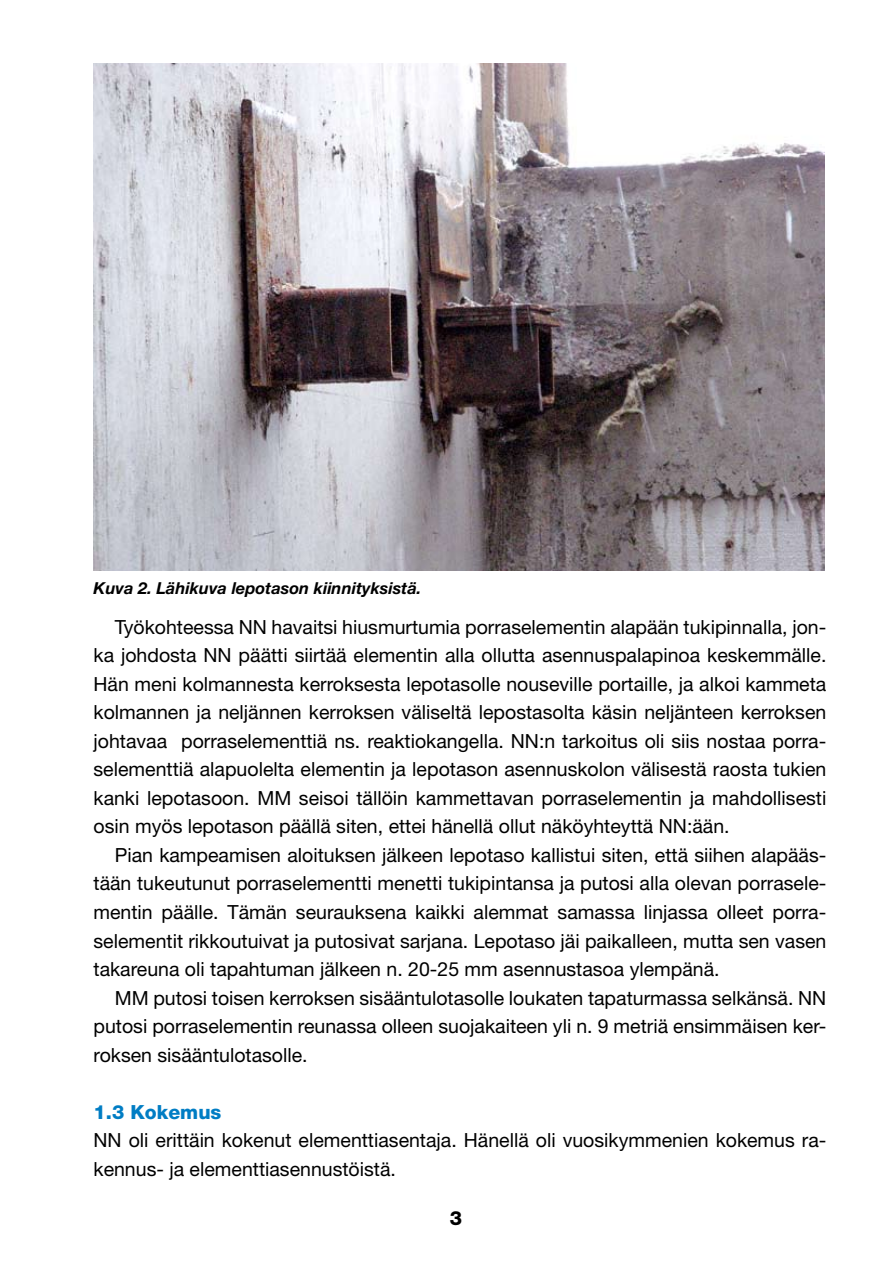
<style>
.page{position:relative;width:893px;height:1263px;background:#fff}
.page>*{position:absolute;margin:0;border:0;box-sizing:border-box;transform-origin:0 0}
.t1{font:19.5px/28.5px "Helvetica Neue";color:#000;text-align:justify}
.t2{font:800 19.5px "Helvetica Neue";color:#007dc4}
.t3{font:800 19.5px "Helvetica Neue";color:#000}
.t4{font:italic 700 16.5px "Helvetica Neue";color:#000}
</style>
<div class="page">
<img style="left:94px;top:63px;width:731px;height:507px">
<p class="t4" style="left:94px;top:578px;width:329px">Kuva 2. Lähikuva lepotason kiinnityksistä.</p>
<p class="t1" style="left:94px;top:612px;width:734px;text-indent:21px">Työkohteessa NN havaitsi hiusmurtumia porraselementin alapään tukipinnalla, jon&shy;ka johdosta NN päätti siirtää elementin alla ollutta asennuspalapinoa keskemmälle.<br>Hän meni kolmannesta kerroksesta lepotasolle nouseville portaille, ja alkoi kammeta kolmannen ja neljännen kerroksen väliseltä lepostasolta käsin neljänteen kerroksen johtavaa porraselementtiä ns. reaktiokangella. NN:n tarkoitus oli siis nostaa porra&shy;selementtiä alapuolelta elementin ja lepotason asennuskolon välisestä raosta tukien kanki lepotasoon. MM seisoi tällöin kammettavan porraselementin ja mahdollisesti osin myös lepotason päällä siten, ettei hänellä ollut näköyhteyttä NN:ään.</p>
<p class="t1" style="left:94px;top:840px;width:734px;text-indent:21px">Pian kampeamisen aloituksen jälkeen lepotaso kallistui siten, että siihen alapääs&shy;tään tukeutunut porraselementti menetti tukipintansa ja putosi alla olevan porrasele&shy;mentin päälle. Tämän seurauksena kaikki alemmat samassa linjassa olleet porra&shy;selementit rikkoutuivat ja putosivat sarjana. Lepotaso jäi paikalleen, mutta sen vasen takareuna oli tapahtuman jälkeen n. 20-25 mm asennustasoa ylempänä.</p>
<p class="t1" style="left:94px;top:983px;width:734px;text-indent:21px">MM putosi toisen kerroksen sisääntulotasolle loukaten tapaturmassa selkänsä. NN putosi porraselementin reunassa olleen suojakaiteen yli n. 9 metriä ensimmäisen ker&shy;roksen sisääntulotasolle.</p>
<p class="t2" style="left:94px;top:1100px;width:129px">1.3 Kokemus</p>
<p class="t1" style="left:94px;top:1125px;width:734px">NN oli erittäin kokenut elementtiasentaja. Hänellä oli vuosikymmenien kokemus ra&shy;kennus- ja elementtiasennustöistä.</p>
<p class="t3" style="left:450px;top:1206px;width:14px">3</p>
</div>
